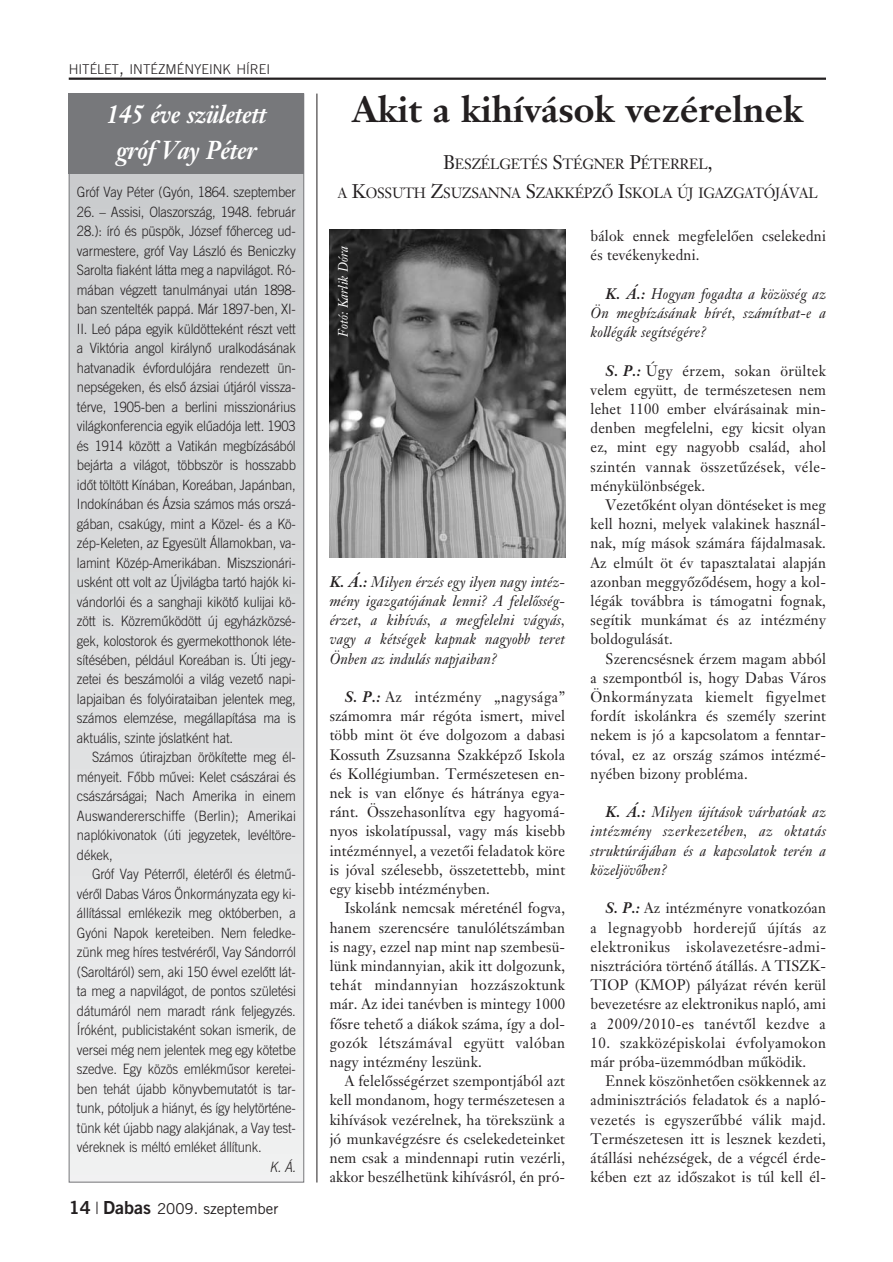
<style>
.page{position:relative;width:893px;height:1262px;background:#fff}
.page>*{position:absolute;margin:0;border:0;box-sizing:border-box;transform-origin:0 0}
.t1{font:700 36px "Janson Type";color:#231f20}
.t2{font:italic 700 25.5px/36px "Janson Type";letter-spacing:-.015em;color:#fff;text-align:center;scale:.9 1}
.t3{font:15px/19.2px "Janson Type";letter-spacing:.015em;color:#231f20;text-align:justify;scale:.95 1}
.t4{font:italic 15px/19.2px "Janson Type";letter-spacing:.015em;color:#231f20;text-align:justify;scale:.95 1}
.t5{font:15px/19.2px "Janson Type";letter-spacing:.035em;color:#231f20;scale:.95 1}
.t6{font:15px "Trade Gothic";color:#231f20}
.t7{font:14.7px/28.5px "Janson Type";letter-spacing:-.015em;color:#231f20;text-align:center;scale:.95 1}
.t8{font:300 14.25px/19.5px "Trade Gothic";letter-spacing:-.015em;color:#231f20;text-align:justify;scale:.91 1}
.t9{font:italic 300 14.25px "Trade Gothic";color:#231f20;scale:.91 1}
.t10{font:300 13.5px "Trade Gothic";color:#231f20}
.t11{font:italic 13.5px "Janson Type";color:#fff;scale:.95 1}
.s1{font-size:18px}
.s2{font-family:"Trade Gothic Bold Two";font-size:18px}
.s3{font-size:19.5px}
.s4{font-weight:700}
.s5{font-weight:700;font-style:italic}
</style>
<div class="page">
<hr style="left:69px;top:78px;width:757px;height:2px;background:#231f20">
<svg style="left:97px;top:1201px;width:1px;height:13px"></svg>
<img style="left:329px;top:230px;width:236px;height:328px">
<hr style="left:316px;top:94px;width:1px;height:1088px;background:#231f20">
<div style="left:69px;top:94px;width:235px;height:1088px;background:linear-gradient(to bottom,#c6c8ca,#f1f1f2)"></div>
<div style="left:69px;top:94px;width:235px;height:80px;background:#77787b"></div>
<p class="t10" style="left:69px;top:64px;width:203px">HITÉLET<span class="s1">,</span> INTÉZMÉNYEINK HÍREI</p>
<h2 class="t2" style="left:106px;top:100px;width:179px">145 éve született gróf Vay Péter</h2>
<p class="t8" style="left:77px;top:184px;width:242px">Gróf Vay Péter (Gyón, 1864. szeptember</p>
<p class="t8" style="left:77px;top:203px;width:242px">26. – Assisi, Olaszország, 1948. február 28.): író és püspök, József fôherceg ud&shy;varmestere, gróf Vay László és Beniczky Sarolta fiaként látta meg a napvilágot. Ró&shy;mában végzett tanulmányai után 1898- ban szentelték pappá. Már 1897-ben, XI-II. Leó pápa egyik küldötteként részt vett a Viktória angol királynô uralkodásának hatvanadik évfordulójára rendezett ün&shy;nepségeken, és elsô ázsiai útjáról vissza&shy;térve, 1905-ben a berlini misszionárius világkonferencia egyik elûadója lett. 1903 és 1914 között a Vatikán megbízásából bejárta a világot, többször is hosszabb idôt töltött Kínában, Koreában, Japánban, Indokínában és Ázsia számos más orszá&shy;gában, csakúgy, mint a Közel- és a Kö&shy;zép-Keleten, az Egyesült Államokban, va&shy;lamint Közép-Amerikában. Miszszionári&shy;usként ott volt az Újvilágba tartó hajók ki&shy;vándorlói és a sanghaji kikötô kulijai kö&shy;zött is. Közremûködött új egyházközsé&shy;gek, kolostorok és gyermekotthonok léte&shy;sítésében, például Koreában is. Úti jegy&shy;zetei és beszámolói a világ vezetô napi&shy;lapjaiban és folyóirataiban jelentek meg, számos elemzése, megállapítása ma is aktuális, szinte jóslatként hat.</p>
<p class="t8" style="left:77px;top:749px;width:242px;text-indent:15px">Számos útirajzban örökítette meg él&shy;ményeit. Fôbb mûvei: Kelet császárai és császárságai; Nach Amerika in einem Auswandererschiffe (Berlin); Amerikai naplókivonatok (úti jegyzetek, levéltöre&shy;dékek,</p>
<p class="t8" style="left:77px;top:865px;width:242px;text-indent:15px">Gróf Vay Péterrôl, életérôl és életmû&shy;vérôl Dabas Város Önkormányzata egy ki&shy;állítással emlékezik meg októberben, a Gyóni Napok kereteiben. Nem feledke&shy;zünk meg híres testvérérôl, Vay Sándorról (Saroltáról) sem, aki 150 évvel ezelôtt lát&shy;ta meg a napvilágot, de pontos születési dátumáról nem maradt ránk feljegyzés.<br>Íróként, publicistaként sokan ismerik, de versei még nem jelentek meg egy kötetbe szedve. Egy közös emlékmûsor keretei&shy;ben tehát újabb könyvbemutatót is tar&shy;tunk, pótoljuk a hiányt, és így helytörténe&shy;tünk két újabb nagy alakjának, a Vay test&shy;véreknek is méltó emléket állítunk.</p>
<p class="t9" style="left:269px;top:1161px;width:30px">K. Á.</p>
<p class="t6" style="left:69px;top:1203px;width:211px"><span class="s2">14 Dabas</span> 2009. szeptember</p>
<h1 class="t1" style="left:352px;top:96px;width:452px">Akit a kihívások vezérelnek</h1>
<p class="t7" style="left:338px;top:152px;width:507px"><span class="s3">B</span>ESZÉLGETÉS <span class="s3">S</span>TÉGNER <span class="s3">P</span>ÉTERREL<span class="s3">,<br></span>A <span class="s3">K</span>OSSUTH <span class="s3">Z</span>SUZSANNA <span class="s3">S</span>ZAKKÉPZÔ <span class="s3">I</span>SKOLA ÚJ IGAZGATÓJÁVAL</p>
<p class="t11" style="left:338px;top:337px;width:97px;rotate:-90deg">Fotó: Karlik Dóra</p>
<p class="t4" style="left:329px;top:574px;width:249px"><span class="s4">K. Á.:</span> Milyen érzés egy ilyen nagy intéz&shy;mény igazgatójának lenni? A felelôsség&shy;érzet, a kihívás, a megfelelni vágyás, vagy a kétségek kapnak nagyobb teret Önben az indulás napjaiban?</p>
<p class="t3" style="left:329px;top:689px;width:249px;text-indent:15px"><span class="s5">S. P.:</span> Az intézmény „nagysága” számomra már régóta ismert, mivel több mint öt éve dolgozom a dabasi Kossuth Zsuzsanna Szakképzô Iskola és Kollégiumban. Természetesen en&shy;nek is van elônye és hátránya egya&shy;ránt. Összehasonlítva egy hagyomá&shy;nyos iskolatípussal, vagy más kisebb intézménnyel, a vezetôi feladatok köre is jóval szélesebb, összetettebb, mint egy kisebb intézményben.</p>
<p class="t3" style="left:329px;top:901px;width:249px;text-indent:15px">Iskolánk nemcsak méreténél fogva, hanem szerencsére tanulólétszámban is nagy, ezzel nap mint nap szembesü&shy;lünk mindannyian, akik itt dolgozunk, tehát mindannyian hozzászoktunk már. Az idei tanévben is mintegy 1000 fôsre tehetô a diákok száma, így a dol&shy;gozók létszámával együtt valóban nagy intézmény leszünk.</p>
<p class="t3" style="left:329px;top:1073px;width:249px;text-indent:15px">A felelôsségérzet szempontjából azt kell mondanom, hogy természetesen a kihívások vezérelnek, ha törekszünk a jó munkavégzésre és cselekedeteinket nem csak a mindennapi rutin vezérli, akkor beszélhetünk kihívásról, én pró-</p>
<p class="t3" style="left:590px;top:229px;width:249px">bálok ennek megfelelôen cselekedni és tevékenykedni.</p>
<p class="t4" style="left:590px;top:286px;width:249px;text-indent:15px"><span class="s4">K. Á.:</span> Hogyan fogadta a közösség az Ön megbízásának hírét, számíthat-e a kollégák segítségére?</p>
<p class="t3" style="left:590px;top:363px;width:249px;text-indent:15px"><span class="s5">S. P.:</span> Úgy érzem, sokan örültek velem együtt, de természetesen nem lehet 1100 ember elvárásainak min&shy;denben megfelelni, egy kicsit olyan ez, mint egy nagyobb család, ahol szintén vannak összetûzések, véle&shy;ménykülönbségek.</p>
<p class="t3" style="left:590px;top:497px;width:249px;text-indent:15px">Vezetôként olyan döntéseket is meg kell hozni, melyek valakinek használ&shy;nak, míg mások számára fájdalmasak.<br>Az elmúlt öt év tapasztalatai alapján azonban meggyôzôdésem, hogy a kol&shy;légák továbbra is támogatni fognak, segítik munkámat és az intézmény boldogulását.</p>
<p class="t3" style="left:590px;top:651px;width:249px;text-indent:15px">Szerencsésnek érzem magam abból a szempontból is, hogy Dabas Város Önkormányzata kiemelt figyelmet fordít iskolánkra és személy szerint nekem is jó a kapcsolatom a fenntar&shy;tóval, ez az ország számos intézmé&shy;nyében bizony probléma.</p>
<p class="t4" style="left:590px;top:805px;width:249px;text-indent:15px"><span class="s4">K. Á.:</span> Milyen újítások várhatóak az intézmény szerkezetében, az oktatás struktúrájában és a kapcsolatok terén a közeljövôben?</p>
<p class="t3" style="left:590px;top:901px;width:249px;text-indent:15px"><span class="s5">S. P.:</span> Az intézményre vonatkozóan a legnagyobb horderejû újítás az elektronikus iskolavezetésre-admi&shy;nisztrációra történô átállás. A TISZK-TIOP (KMOP) pályázat révén kerül bevezetésre az elektronikus napló, ami a 2009/2010-es tanévtôl kezdve a</p>
<p class="t5" style="left:590px;top:1035px;width:249px">10. szakközépiskolai évfolyamokon már próba-üzemmódban mûködik.</p>
<p class="t3" style="left:590px;top:1073px;width:249px;text-indent:15px">Ennek köszönhetôen csökkennek az adminisztrációs feladatok és a napló&shy;vezetés is egyszerûbbé válik majd.<br>Természetesen itt is lesznek kezdeti, átállási nehézségek, de a végcél érde&shy;kében ezt az idôszakot is túl kell él-</p>
</div>
